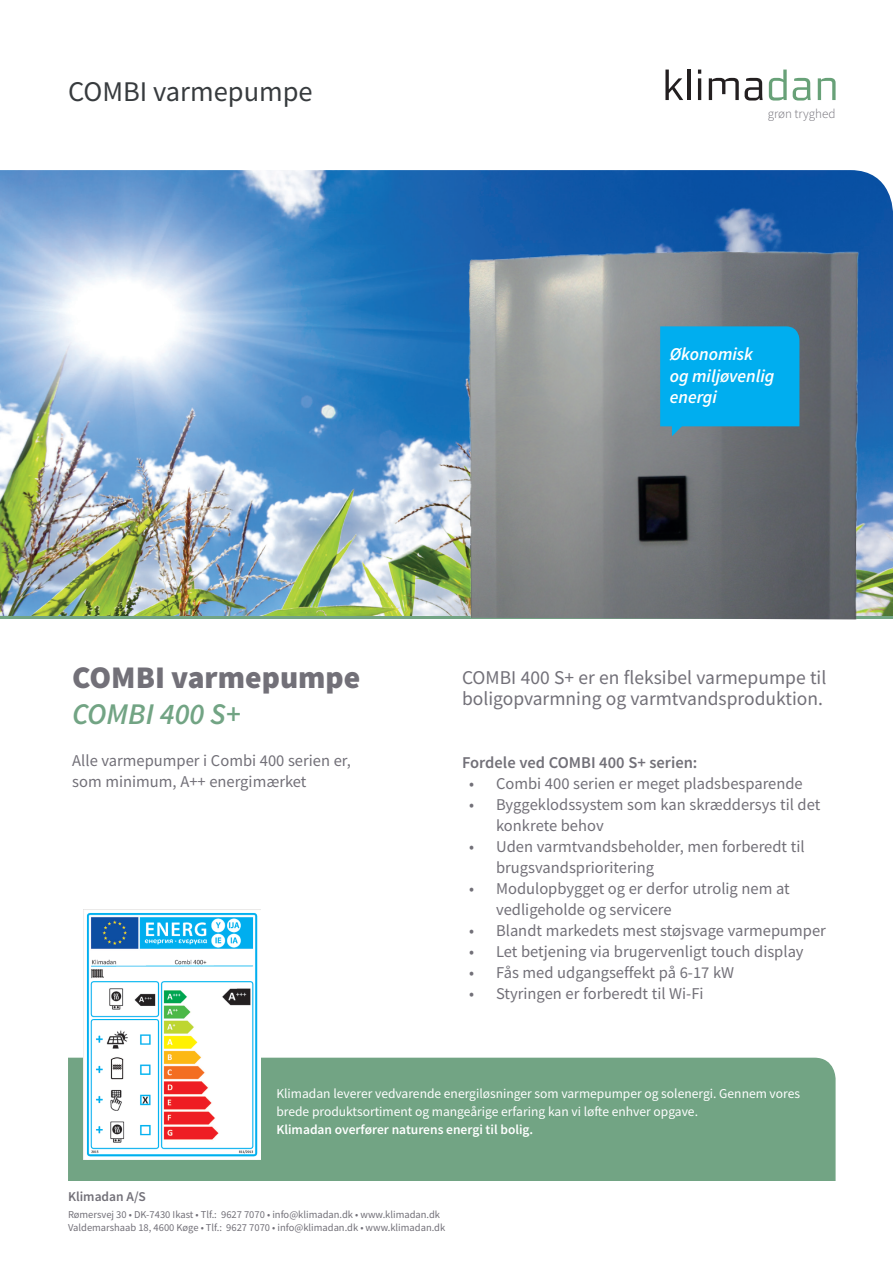
<style>
.page{position:relative;width:893px;height:1263px;background:#fff}
.page>*{position:absolute;margin:0;border:0;box-sizing:border-box;transform-origin:0 0}
.t1{font:900 31.5px "Source Sans Pro";color:#727078}
.t2{font:italic 600 30px "Source Sans Pro";color:#72a484}
.t3{font:28.5px "Source Sans Pro";color:#373b3e}
.t4{font:19.5px/21px "Source Sans Pro";color:#727078}
.t5{font:italic 600 18px/21.6px "Source Sans Pro";color:#fff}
.t6{font:16.5px/21px "Source Sans Pro";color:#727078}
.t7{font:600 16.5px "Source Sans Pro";color:#727078}
.t8{font:13.5px/18px "Source Sans Pro";color:#fff}
.t9{font:600 13.5px "Source Sans Pro";color:#fff}
.t10{font:600 13.5px "Source Sans Pro";color:#727078}
.t11{font:300 13.05px "Source Sans Pro";color:#727078}
.t12{font:10.5px/12.6px "Source Sans Pro";color:#727078}
</style>
<div class="page">
<img style="left:0;top:170px;width:888px;height:447px">
<hr style="left:0;top:617px;width:893px;height:2px;background:#72a484">
<svg style="left:665px;top:70px;width:18px;height:30px"></svg>
<hr style="left:687px;top:70px;width:3px;height:30px;background:#231f20">
<svg style="left:698px;top:70px;width:3px;height:4px"></svg>
<hr style="left:698px;top:78px;width:3px;height:22px;background:#231f20">
<svg style="left:709px;top:78px;width:30px;height:22px"></svg>
<svg style="left:745px;top:78px;width:18px;height:23px"></svg>
<svg style="left:769px;top:70px;width:18px;height:31px"></svg>
<svg style="left:793px;top:78px;width:18px;height:23px"></svg>
<svg style="left:818px;top:78px;width:18px;height:22px"></svg>
<img style="left:421px;top:191px;width:472px;height:429px">
<div style="left:68px;top:1058px;width:768px;height:123px;background:#72a484"></div>
<img style="left:84px;top:909px;width:177px;height:251px">
<svg style="left:660px;top:326px;width:139px;height:110px;background:#0aa8e4"></svg>
<h3 class="t3" style="left:68px;top:73px;width:246px">COMBI varmepumpe</h3>
<p class="t11" style="left:768px;top:105px;width:69px">grøn tryghed</p>
<p class="t5" style="left:670px;top:343px;width:106px">Økonomisk og miljøvenlig energi</p>
<h1 class="t1" style="left:72px;top:656px;width:290px">COMBI varmepumpe</h1>
<h2 class="t2" style="left:72px;top:694px;width:170px">COMBI 400 S+</h2>
<p class="t6" style="left:72px;top:750px;width:280px">Alle varmepumper i Combi 400 serien er, som minimum, A++ energimærket</p>
<p class="t4" style="left:462px;top:667px;width:366px">COMBI 400 S+ er en fleksibel varmepumpe til boligopvarmning og varmtvandsproduktion.</p>
<p class="t7" style="left:462px;top:752px;width:237px">Fordele ved COMBI 400 S+ serien:</p>
<p class="t6" style="left:469px;top:773px;width:335px">• Combi 400 serien er meget pladsbesparende</p>
<p class="t6" style="left:496px;top:794px;width:326px;text-indent:-27px">• Byggeklodssystem som kan skræddersys til det konkrete behov</p>
<p class="t6" style="left:496px;top:836px;width:310px;text-indent:-27px">• Uden varmtvandsbeholder, men forberedt til brugsvandsprioritering</p>
<p class="t6" style="left:496px;top:878px;width:295px;text-indent:-27px">• Modulopbygget og er derfor utrolig nem at vedligeholde og servicere</p>
<p class="t6" style="left:469px;top:920px;width:358px">• Blandt markedets mest støjsvage varmepumper</p>
<p class="t6" style="left:469px;top:941px;width:336px">• Let betjening via brugervenligt touch display</p>
<p class="t6" style="left:469px;top:962px;width:267px">• Fås med udgangseffekt på 6-17 kW</p>
<p class="t6" style="left:469px;top:983px;width:236px">• Styringen er forberedt til Wi-Fi</p>
<p class="t8" style="left:276px;top:1084px;width:525px">Klimadan leverer vedvarende energiløsninger som varmepumper og solenergi. Gennem vores brede produktsortiment og mangeårige erfaring kan vi løfte enhver opgave.</p>
<p class="t9" style="left:276px;top:1121px;width:258px">Klimadan overfører naturens energi til bolig.</p>
<p class="t10" style="left:68px;top:1188px;width:79px">Klimadan A/S</p>
<p class="t12" style="left:68px;top:1208px;width:379px">Rømersvej 30 • DK-7430 Ikast • Tlf.: 9627 7070 • info@klimadan.dk • www.klimadan.dk<br>Valdemarshaab 18, 4600 Køge • Tlf.: 9627 7070 • info@klimadan.dk • www.klimadan.dk</p>
</div>
